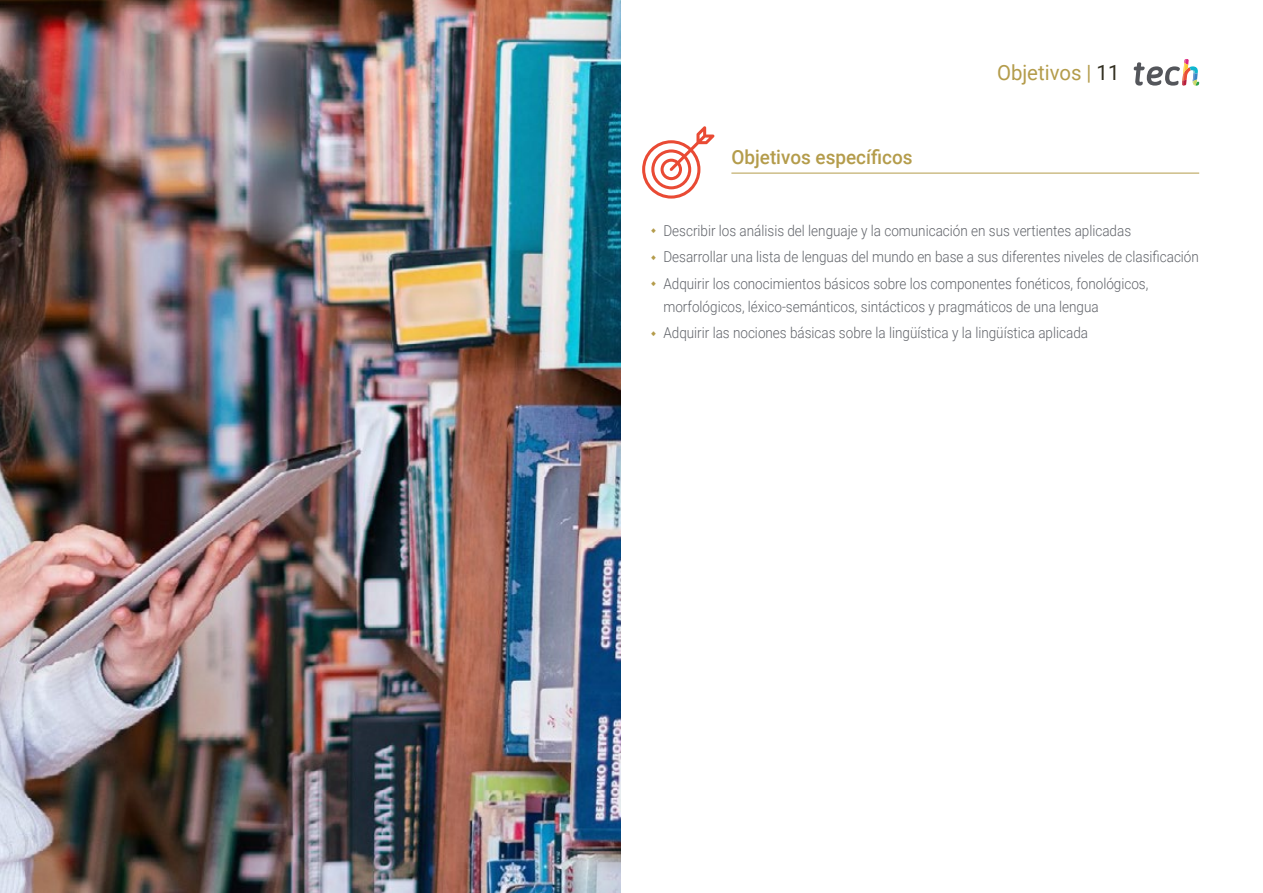
<style>
.page{position:relative;width:1263px;height:893px;background:#fff}
.page>*{position:absolute;margin:0;border:0;box-sizing:border-box;transform-origin:0 0}
.t1{font:21px "Roboto";color:#b49c4b}
.t2{font:500 19.5px "Roboto";color:#b49c4b}
.t3{font:300 15px/26.7px "Roboto";color:#61646a;scale:.9 1}
.s1{color:#312e20}
</style>
<div class="page">
<hr style="left:731px;top:173px;width:468px;height:1px;background:#b49c4b">
<svg style="left:642px;top:126px;width:72px;height:73px"></svg>
<img style="left:0;top:0;width:621px;height:893px">
<svg style="left:1134px;top:59px;width:65px;height:27px"></svg>
<h2 class="t2" style="left:731px;top:144px;width:183px">Objetivos específicos</h2>
<h1 class="t1" style="left:997px;top:57px;width:124px">Objetivos | <span class="s1">11</span></h1>
<p class="t3" style="left:663px;top:216px;width:597px">Describir los análisis del lenguaje y la comunicación en sus vertientes aplicadas<br>Desarrollar una lista de lenguas del mundo en base a sus diferentes niveles de clasificación<br>Adquirir los conocimientos básicos sobre los componentes fonéticos, fonológicos,</p>
<p class="t3" style="left:663px;top:292px;width:485px">morfológicos, léxico-semánticos, sintácticos y pragmáticos de una lengua<br>Adquirir las nociones básicas sobre la lingüística y la lingüística aplicada</p>
</div>
